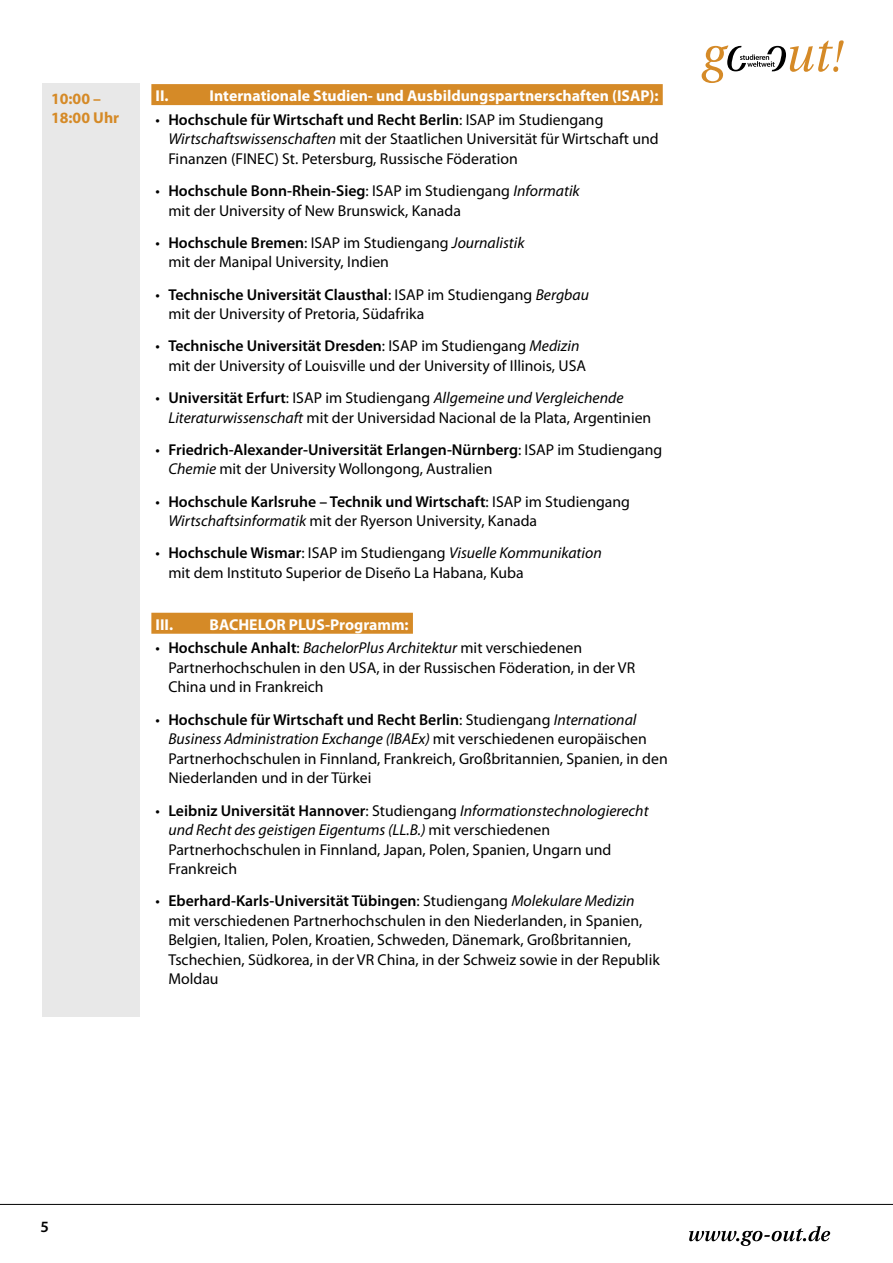
<style>
.page{position:relative;width:893px;height:1263px;background:#fff}
.page>*{position:absolute;margin:0;border:0;box-sizing:border-box;transform-origin:0 0}
.t1{font:15.75px/19.5px "Myriad Pro";color:#000}
.t2{font:700 15.75px "Myriad Pro";color:#fff}
.t3{font:700 15.75px/19.5px "Myriad Pro";color:#d58a27}
.t4{font:600 15.75px "Myriad Pro";color:#000}
.s1{font-weight:600}
.s2{font-style:italic}
</style>
<div class="page">
<svg style="left:689px;top:1226px;width:141px;height:20px"></svg>
<hr style="left:0;top:1204px;width:893px;height:1px;background:#000">
<div style="left:151px;top:84px;width:512px;height:21px;background:#d58a27"></div>
<div style="left:151px;top:613px;width:262px;height:21px;background:#d58a27"></div>
<div style="left:43px;top:83px;width:97px;height:933px;background:#e8e8e8"></div>
<svg style="left:702px;top:40px;width:142px;height:43px"></svg>
<p class="t3" style="left:51px;top:88px;width:70px">10:00 –<br>18:00 Uhr</p>
<p class="t2" style="left:156px;top:86px;width:15px">II.</p>
<p class="t2" style="left:210px;top:86px;width:450px">Internationale Studien- und Ausbildungspartnerschaften (ISAP):</p>
<p class="t1" style="left:168px;top:110px;width:492px;text-indent:-13px">• <span class="s1">Hochschule für Wirtschaft und Recht Berlin</span>: ISAP im Studiengang<br><span class="s2">Wirtschaftswissenschaften</span> mit der Staatlichen Universität für Wirtschaft und<br>Finanzen (FINEC) St. Petersburg, Russische Föderation</p>
<p class="t1" style="left:168px;top:181px;width:413px;text-indent:-13px">• <span class="s1">Hochschule Bonn-Rhein-Sieg</span>: ISAP im Studiengang <span class="s2">Informatik </span>mit der University of New Brunswick, Kanada</p>
<p class="t1" style="left:168px;top:233px;width:358px;text-indent:-13px">• <span class="s1">Hochschule Bremen</span>: ISAP im Studiengang <span class="s2">Journalistik </span>mit der Manipal University, Indien</p>
<p class="t1" style="left:168px;top:284px;width:422px;text-indent:-13px">• <span class="s1">Technische Universität Clausthal</span>: ISAP im Studiengang <span class="s2">Bergbau </span>mit der University of Pretoria, Südafrika</p>
<p class="t1" style="left:168px;top:336px;width:419px;text-indent:-13px">• <span class="s1">Technische Universität Dresden</span>: ISAP im Studiengang <span class="s2">Medizin </span>mit der University of Louisville und der University of Illinois, USA</p>
<p class="t1" style="left:168px;top:388px;width:484px;text-indent:-13px">• <span class="s1">Universität Erfurt</span>: ISAP im Studiengang <span class="s2">Allgemeine und Vergleichende<br>Literaturwissenschaft</span> mit der Universidad Nacional de la Plata, Argentinien</p>
<p class="t1" style="left:168px;top:440px;width:496px;text-indent:-13px">• <span class="s1">Friedrich-Alexander-Universität Erlangen-Nürnberg</span>: ISAP im Studiengang<br><span class="s2">Chemie</span> mit der University Wollongong, Australien</p>
<p class="t1" style="left:168px;top:491px;width:463px;text-indent:-13px">• <span class="s1">Hochschule Karlsruhe – Technik und Wirtschaft</span>: ISAP im Studiengang<br><span class="s2">Wirtschaftsinformatik</span> mit der Ryerson University, Kanada</p>
<p class="t1" style="left:168px;top:543px;width:435px;text-indent:-13px">• <span class="s1">Hochschule Wismar</span>: ISAP im Studiengang <span class="s2">Visuelle Kommunikation </span>mit dem Instituto Superior de Diseño La Habana, Kuba</p>
<p class="t2" style="left:156px;top:614px;width:19px">III.</p>
<p class="t2" style="left:210px;top:614px;width:201px">BACHELOR PLUS-Programm:</p>
<p class="t1" style="left:168px;top:638px;width:468px;text-indent:-13px">• <span class="s1">Hochschule Anhalt</span>: <span class="s2">BachelorPlus Architektur</span> mit verschiedenen<br>Partnerhochschulen in den USA, in der Russischen Föderation, in der VR<br>China und in Frankreich</p>
<p class="t1" style="left:168px;top:709px;width:501px;text-indent:-13px">• <span class="s1">Hochschule für Wirtschaft und Recht Berlin</span>: Studiengang <span class="s2">International Business Administration Exchange (IBAEx)</span> mit verschiedenen europäischen Partnerhochschulen in Finnland, Frankreich, Großbritannien, Spanien, in den Niederlanden und in der Türkei</p>
<p class="t1" style="left:168px;top:800px;width:482px;text-indent:-13px">• <span class="s1">Leibniz Universität Hannover</span>: Studiengang <span class="s2">Informationstechnologierecht und Recht des geistigen Eigentums (LL.B.)</span> mit verschiedenen Partnerhochschulen in Finnland, Japan, Polen, Spanien, Ungarn und Frankreich</p>
<p class="t1" style="left:168px;top:891px;width:493px;text-indent:-13px">• <span class="s1">Eberhard-Karls-Universität Tübingen</span>: Studiengang <span class="s2">Molekulare Medizin </span>mit verschiedenen Partnerhochschulen in den Niederlanden, in Spanien, Belgien, Italien, Polen, Kroatien, Schweden, Dänemark, Großbritannien, Tschechien, Südkorea, in der VR China, in der Schweiz sowie in der Republik Moldau</p>
<p class="t4" style="left:40px;top:1217px;width:10px">5</p>
</div>
